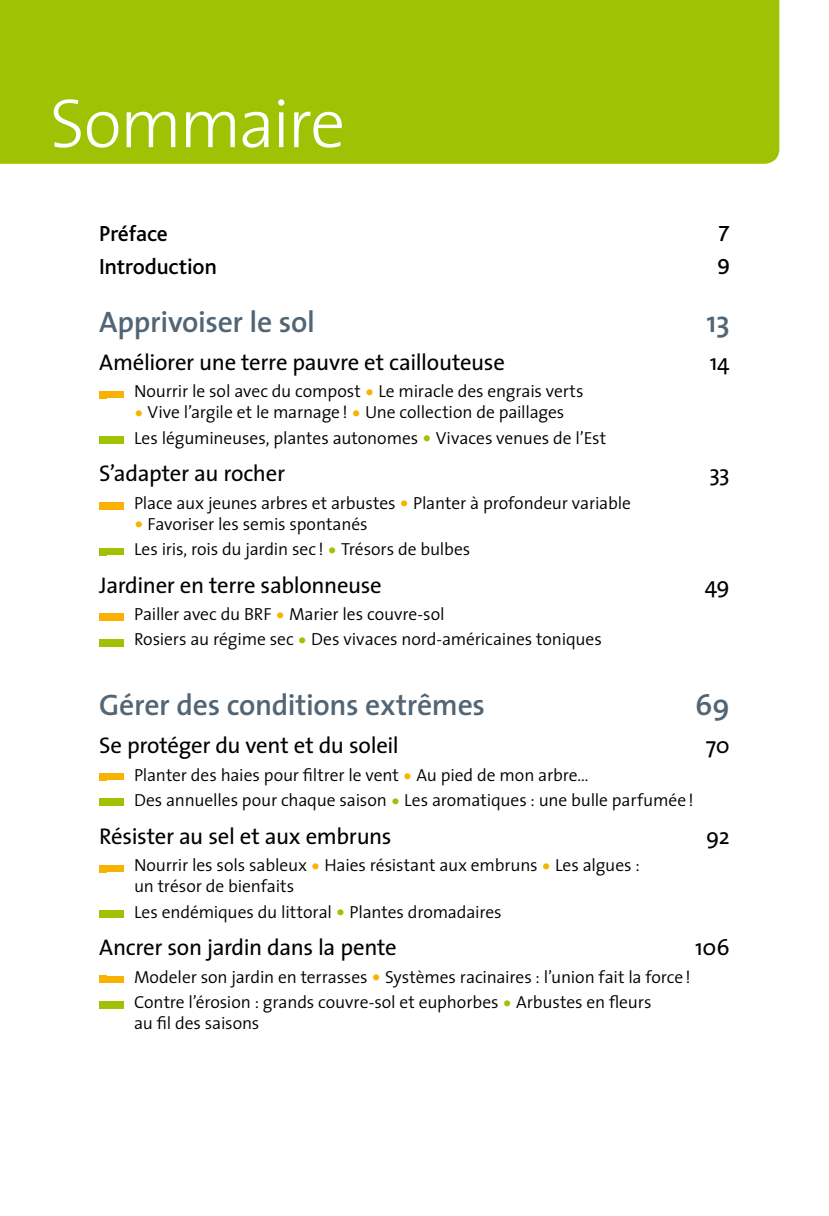
<style>
.page{position:relative;width:829px;height:1216px;background:#fff}
.page>*{position:absolute;margin:0;border:0;box-sizing:border-box;transform-origin:0 0}
.t1{font:300 70px "The Sans";letter-spacing:-.04em;color:#fff}
.t2{font:600 29.75px "The Sans";letter-spacing:-.01em;color:#526575}
.t3{font:22.75px "The Sans";letter-spacing:-.015em;color:#000}
.t4{font:500 22.75px "Bliss";letter-spacing:-.005em;color:#000}
.t5{font:300 17.5px/25.6px "The Sans";letter-spacing:-.005em;color:#000}
.s1{font-weight:600;font-size:22.75px;color:#f9b200}
.s2{font-weight:600;font-size:22.75px;color:#9fc204}
</style>
<div class="page">
<div style="left:0;top:0;width:779px;height:164px;background:#9fc204"></div>
<div style="left:102px;top:391px;width:22px;height:5px;background:#f9b200"></div>
<div style="left:102px;top:392px;width:22px;height:6px;background:#f9b200"></div>
<div style="left:99px;top:391px;width:8px;height:7px;background:#f9b200"></div>
<div style="left:102px;top:436px;width:22px;height:6px;background:#9fc204"></div>
<div style="left:102px;top:438px;width:22px;height:5px;background:#9fc204"></div>
<div style="left:99px;top:436px;width:8px;height:7px;background:#9fc204"></div>
<div style="left:102px;top:502px;width:22px;height:6px;background:#f9b200"></div>
<div style="left:102px;top:504px;width:22px;height:6px;background:#f9b200"></div>
<div style="left:99px;top:502px;width:8px;height:8px;background:#f9b200"></div>
<div style="left:102px;top:548px;width:22px;height:5px;background:#9fc204"></div>
<div style="left:102px;top:549px;width:22px;height:6px;background:#9fc204"></div>
<div style="left:99px;top:548px;width:8px;height:7px;background:#9fc204"></div>
<div style="left:102px;top:864px;width:22px;height:6px;background:#f9b200"></div>
<div style="left:102px;top:866px;width:22px;height:6px;background:#f9b200"></div>
<div style="left:99px;top:864px;width:8px;height:8px;background:#f9b200"></div>
<div style="left:102px;top:910px;width:22px;height:5px;background:#9fc204"></div>
<div style="left:102px;top:911px;width:22px;height:6px;background:#9fc204"></div>
<div style="left:99px;top:910px;width:8px;height:7px;background:#9fc204"></div>
<div style="left:102px;top:772px;width:22px;height:6px;background:#f9b200"></div>
<div style="left:102px;top:774px;width:22px;height:6px;background:#f9b200"></div>
<div style="left:99px;top:772px;width:8px;height:8px;background:#f9b200"></div>
<div style="left:102px;top:798px;width:22px;height:6px;background:#9fc204"></div>
<div style="left:102px;top:800px;width:22px;height:5px;background:#9fc204"></div>
<div style="left:99px;top:798px;width:8px;height:7px;background:#9fc204"></div>
<div style="left:102px;top:613px;width:22px;height:6px;background:#f9b200"></div>
<div style="left:102px;top:615px;width:22px;height:5px;background:#f9b200"></div>
<div style="left:99px;top:613px;width:8px;height:7px;background:#f9b200"></div>
<div style="left:102px;top:639px;width:22px;height:5px;background:#9fc204"></div>
<div style="left:102px;top:640px;width:22px;height:6px;background:#9fc204"></div>
<div style="left:99px;top:639px;width:8px;height:7px;background:#9fc204"></div>
<div style="left:102px;top:975px;width:22px;height:6px;background:#f9b200"></div>
<div style="left:102px;top:977px;width:22px;height:6px;background:#f9b200"></div>
<div style="left:99px;top:975px;width:8px;height:8px;background:#f9b200"></div>
<div style="left:102px;top:1001px;width:22px;height:6px;background:#9fc204"></div>
<div style="left:102px;top:1002px;width:22px;height:6px;background:#9fc204"></div>
<div style="left:99px;top:1001px;width:8px;height:7px;background:#9fc204"></div>
<h1 class="t1" style="left:50px;top:66px;width:297px">Sommaire</h1>
<h3 class="t4" style="left:99px;top:221px;width:70px">Préface</h3>
<h3 class="t4" style="left:717px;top:221px;width:14px">7</h3>
<h3 class="t4" style="left:99px;top:254px;width:119px">Introduction</h3>
<h3 class="t4" style="left:717px;top:254px;width:14px">9</h3>
<h2 class="t2" style="left:99px;top:297px;width:217px">Apprivoiser le sol</h2>
<h2 class="t2" style="left:706px;top:297px;width:25px">13</h2>
<h3 class="t3" style="left:99px;top:343px;width:407px">Améliorer une terre pauvre et caillouteuse</h3>
<h3 class="t3" style="left:709px;top:343px;width:21px">14</h3>
<p class="t5" style="left:134px;top:378px;width:451px">Nourrir le sol avec du compost <span class="s1">•</span> Le miracle des engrais verts</p>
<p class="t5" style="left:134px;top:399px;width:474px"><span class="s1">•</span> Vive l’argile et le marnage! <span class="s1">•</span> Une collection de paillages<br>Les légumineuses, plantes autonomes <span class="s2">•</span> Vivaces venues de l’Est</p>
<h3 class="t3" style="left:99px;top:454px;width:187px">S’adapter au rocher</h3>
<h3 class="t3" style="left:709px;top:454px;width:22px">33</h3>
<p class="t5" style="left:134px;top:489px;width:498px">Place aux jeunes arbres et arbustes <span class="s1">•</span> Planter à profondeur variable</p>
<p class="t5" style="left:134px;top:510px;width:338px"><span class="s1">•</span> Favoriser les semis spontanés<br>Les iris, rois du jardin sec ! <span class="s2">•</span> Trésors de bulbes</p>
<h3 class="t3" style="left:99px;top:566px;width:284px">Jardiner en terre sablonneuse</h3>
<h3 class="t3" style="left:704px;top:566px;width:26px">49</h3>
<p class="t5" style="left:134px;top:600px;width:469px">Pailler avec du BRF <span class="s1">•</span> Marier les couvre-sol<br>Rosiers au régime sec <span class="s2">•</span> Des vivaces nord-américaines toniques</p>
<h2 class="t2" style="left:99px;top:680px;width:387px">Gérer des conditions extrêmes</h2>
<h2 class="t2" style="left:695px;top:680px;width:36px">69</h2>
<h3 class="t3" style="left:99px;top:726px;width:301px">Se protéger du vent et du soleil</h3>
<h3 class="t3" style="left:705px;top:726px;width:26px">70</h3>
<p class="t5" style="left:134px;top:761px;width:561px">Planter des haies pour filtrer le vent <span class="s1">•</span> Au pied de mon arbre…<br>Des annuelles pour chaque saison <span class="s2">•</span> Les aromatiques : une bulle parfumée !</p>
<h3 class="t3" style="left:99px;top:817px;width:294px">Résister au sel et aux embruns</h3>
<h3 class="t3" style="left:706px;top:817px;width:25px">92</h3>
<p class="t5" style="left:134px;top:854px;width:507px;line-height:21px">Nourrir les sols sableux <span class="s1">•</span> Haies résistant aux embruns <span class="s1">•</span> Les algues : un trésor de bienfaits</p>
<p class="t5" style="left:134px;top:898px;width:369px">Les endémiques du littoral <span class="s2">•</span> Plantes dromadaires</p>
<h3 class="t3" style="left:99px;top:928px;width:299px">Ancrer son jardin dans la pente</h3>
<h3 class="t3" style="left:695px;top:928px;width:36px">106</h3>
<p class="t5" style="left:134px;top:963px;width:558px">Modeler son jardin en terrasses <span class="s1">•</span> Systèmes racinaires : l’union fait la force!<br>Contre l’érosion : grands couvre-sol et euphorbes <span class="s2">•</span> Arbustes en fleurs</p>
<p class="t5" style="left:134px;top:1009px;width:127px">au fil des saisons</p>
</div>
